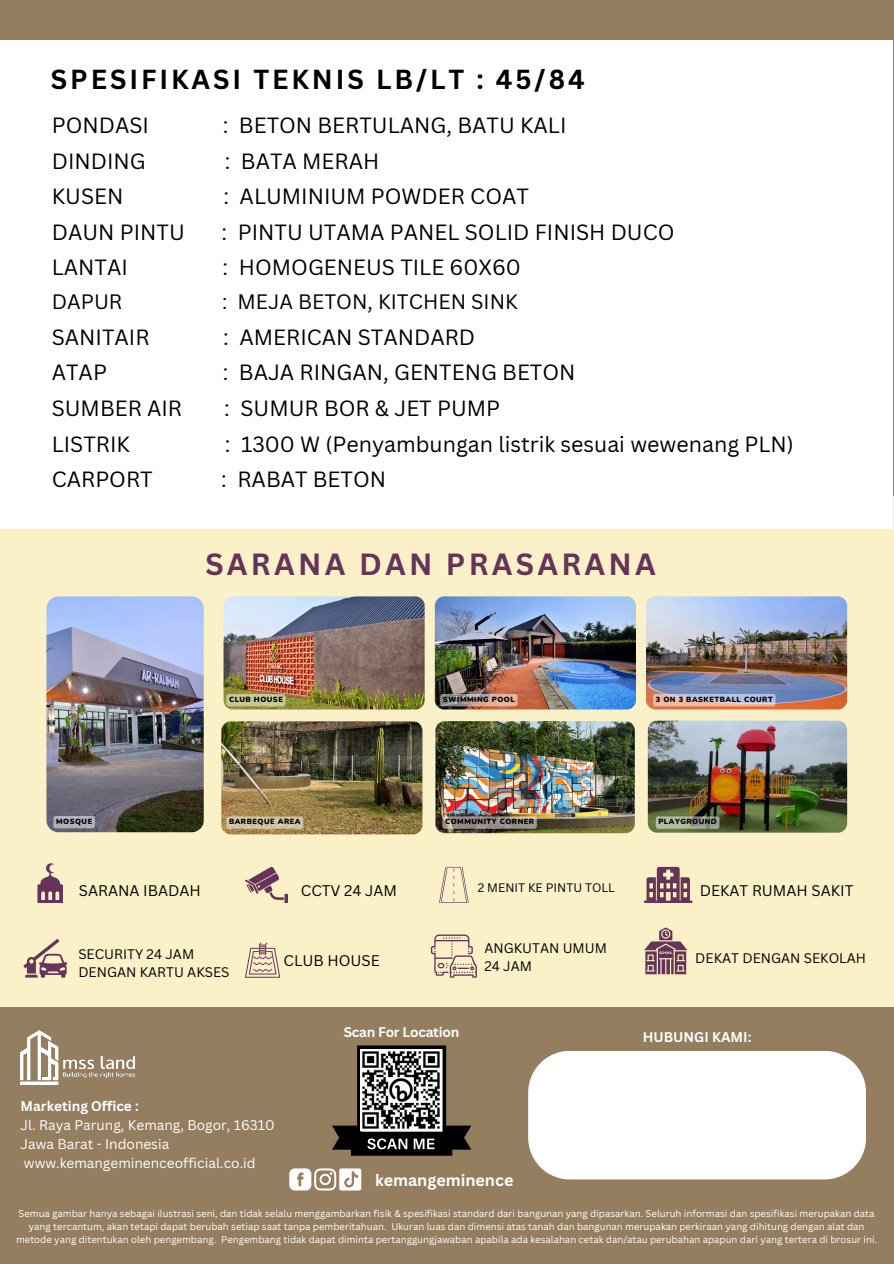
<style>
.page{position:relative;width:894px;height:1264px;background:#fff}
.page>*{position:absolute;margin:0;border:0;box-sizing:border-box;transform-origin:0 0}
.t1{font:700 29.85px "Canva Sans";letter-spacing:.11em;color:#663459}
.t2{font:700 26.85px "Canva Sans";letter-spacing:.11em;color:#000}
.t3{font:21.45px "Canva Sans";color:#000}
.t4{font:20.4px "Canva Sans";color:#000}
.t5{font:700 16.05px "Canva Sans";color:#fff}
.t6{font:15px "Canva Sans";color:#000}
.t7{font:13.65px/19px "Canva Sans";color:#fff}
.t8{font:700 13.65px "Canva Sans";letter-spacing:-.02em;color:#fff}
.t9{font:700 13.65px "Canva Sans";color:#fff}
.t10{font:13.5px/18px "Canva Sans";color:#000}
.t11{font:12px "Canva Sans";color:#000}
.t12{font:9.6px/12.8px "Canva Sans";color:#fff;text-align:center}
.t13{font:900 7.5px "Nunito";letter-spacing:.065em;color:#000}
.s1{font-weight:700}
</style>
<div class="page">
<div style="left:0;top:0;width:893px;height:1263px;background:#947e5f"></div>
<div style="left:0;top:496px;width:893px;height:511px;background:#faf1c8"></div>
<svg style="left:289px;top:1168px;width:72px;height:22px"></svg>
<div style="left:528px;top:1051px;width:337px;height:128px;background:#fff"></div>
<img style="left:21px;top:1030px;width:113px;height:54px">
<div style="left:0;top:40px;width:892px;height:488px;background:#fff"></div>
<svg style="left:245px;top:867px;width:43px;height:35px"></svg>
<svg style="left:439px;top:867px;width:29px;height:35px"></svg>
<svg style="left:644px;top:866px;width:48px;height:36px"></svg>
<svg style="left:37px;top:863px;width:26px;height:39px"></svg>
<svg style="left:644px;top:927px;width:42px;height:47px"></svg>
<svg style="left:431px;top:934px;width:45px;height:43px"></svg>
<svg style="left:245px;top:942px;width:35px;height:35px"></svg>
<svg style="left:23px;top:938px;width:44px;height:39px"></svg>
<svg style="left:332px;top:1045px;width:139px;height:110px"></svg>
<img style="left:360px;top:1049px;width:81px;height:81px">
<img style="left:46px;top:596px;width:158px;height:236px;border-radius:12px">
<div style="left:53px;top:816px;width:42px;height:12px;background:#b1b1ba;border-radius:2px"></div>
<img style="left:223px;top:596px;width:201px;height:113px;border-radius:9px">
<img style="left:434px;top:596px;width:201px;height:113px;border-radius:9px">
<img style="left:645px;top:596px;width:201px;height:113px;border-radius:9px">
<img style="left:221px;top:721px;width:201px;height:113px;border-radius:9px">
<img style="left:435px;top:721px;width:199px;height:112px;border-radius:9px">
<img style="left:647px;top:720px;width:199px;height:112px;border-radius:9px">
<div style="left:226px;top:694px;width:59px;height:12px;background:#c6c697;border-radius:2px"></div>
<div style="left:440px;top:694px;width:77px;height:12px;background:#fff;border-radius:2px;opacity:.5"></div>
<div style="left:653px;top:694px;width:122px;height:12px;background:#fff;border-radius:2px;opacity:.5"></div>
<div style="left:655px;top:816px;width:64px;height:12px;background:#fff;border-radius:2px;opacity:.5"></div>
<div style="left:442px;top:816px;width:94px;height:12px;background:#fff;border-radius:2px;opacity:.5"></div>
<div style="left:226px;top:816px;width:77px;height:12px;background:#fff;border-radius:2px;opacity:.5"></div>
<p class="t2" style="left:51px;top:60px;width:535px">SPESIFIKASI TEKNIS LB/LT : 45/84</p>
<p class="t3" style="left:52px;top:110px;width:99px">PONDASI</p>
<p class="t3" style="left:223px;top:110px;width:345px">: BETON BERTULANG, BATU KALI</p>
<p class="t3" style="left:52px;top:146px;width:95px">DINDING</p>
<p class="t3" style="left:225px;top:146px;width:156px">: BATA MERAH</p>
<p class="t3" style="left:52px;top:181px;width:73px">KUSEN</p>
<p class="t3" style="left:223px;top:181px;width:307px">: ALUMINIUM POWDER COAT</p>
<p class="t3" style="left:52px;top:217px;width:134px">DAUN PINTU</p>
<p class="t3" style="left:221px;top:217px;width:454px">: PINTU UTAMA PANEL SOLID FINISH DUCO</p>
<p class="t3" style="left:52px;top:252px;width:78px">LANTAI</p>
<p class="t3" style="left:222px;top:252px;width:300px">: HOMOGENEUS TILE 60X60</p>
<p class="t4" style="left:52px;top:287px;width:72px">DAPUR</p>
<p class="t4" style="left:222px;top:287px;width:297px">: MEJA BETON, KITCHEN SINK</p>
<p class="t3" style="left:52px;top:322px;width:99px">SANITAIR</p>
<p class="t3" style="left:223px;top:322px;width:253px">: AMERICAN STANDARD</p>
<p class="t3" style="left:52px;top:357px;width:57px">ATAP</p>
<p class="t3" style="left:223px;top:357px;width:354px">: BAJA RINGAN, GENTENG BETON</p>
<p class="t3" style="left:52px;top:393px;width:132px">SUMBER AIR</p>
<p class="t3" style="left:224px;top:393px;width:277px">: SUMUR BOR &amp; JET PUMP</p>
<p class="t3" style="left:52px;top:428px;width:80px">LISTRIK</p>
<p class="t3" style="left:225px;top:428px;width:570px">: 1300 W (Penyambungan listrik sesuai wewenang PLN)</p>
<p class="t3" style="left:52px;top:464px;width:102px">CARPORT</p>
<p class="t3" style="left:221px;top:464px;width:166px">: RABAT BETON</p>
<p class="t1" style="left:205px;top:543px;width:452px">SARANA DAN PRASARANA</p>
<p class="t13" style="left:229px;top:694px;width:55px">CLUB HOUSE</p>
<p class="t13" style="left:443px;top:694px;width:73px">SWIMMING POOL</p>
<p class="t13" style="left:655px;top:694px;width:119px">3 ON 3 BASKETBALL COURT</p>
<p class="t13" style="left:56px;top:816px;width:38px">MOSQUE</p>
<p class="t6" style="left:79px;top:879px;width:123px">SARANA IBADAH</p>
<p class="t13" style="left:229px;top:816px;width:73px">BARBEQUE AREA</p>
<p class="t13" style="left:445px;top:816px;width:91px">COMMUNITY CORNER</p>
<p class="t13" style="left:658px;top:816px;width:60px">PLAYGROUND</p>
<h4 class="t6" style="left:301px;top:879px;width:98px">CCTV 24 JAM</h4>
<p class="t11" style="left:477px;top:879px;width:139px">2 MENIT KE PINTU TOLL</p>
<p class="t6" style="left:699px;top:879px;width:155px">DEKAT RUMAH SAKIT</p>
<p class="t10" style="left:78px;top:944px;width:117px">SECURITY 24 JAM</p>
<p class="t10" style="left:78px;top:962px;width:153px">DENGAN KARTU AKSES</p>
<p class="t6" style="left:283px;top:949px;width:98px">CLUB HOUSE</p>
<p class="t10" style="left:484px;top:938px;width:124px">ANGKUTAN UMUM<br>24 JAM</p>
<p class="t8" style="left:344px;top:1022px;width:117px">Scan For Location</p>
<p class="t7" style="left:21px;top:1096px;width:255px"><span class="s1">Marketing Office :<br></span>Jl. Raya Parung, Kemang, Bogor, 16310<br>Jawa Barat - Indonesia www.kemangeminenceofficial.co.id</p>
<h2 class="t5" style="left:375px;top:1168px;width:140px">kemangeminence</h2>
<p class="t10" style="left:695px;top:948px;width:172px">DEKAT DENGAN SEKOLAH</p>
<p class="t9" style="left:642px;top:1027px;width:110px">HUBUNGI KAMI:</p>
<h4 class="t12" style="left:16px;top:1206px;width:862px">Semua gambar hanya sebagai ilustrasi seni, dan tidak selalu menggambarkan fisik &amp; spesifikasi standard dari bangunan yang dipasarkan. Seluruh informasi dan spesifikasi merupakan data yang tercantum, akan tetapi dapat berubah setiap saat tanpa pemberitahuan. Ukuran luas dan dimensi atas tanah dan bangunan merupakan perkiraan yang dihitung dengan alat dan metode yang ditentukan oleh pengembang. Pengembang tidak dapat diminta pertanggungjawaban apabila ada kesalahan cetak dan/atau perubahan apapun dari yang tertera di brosur ini.</h4>
</div>
